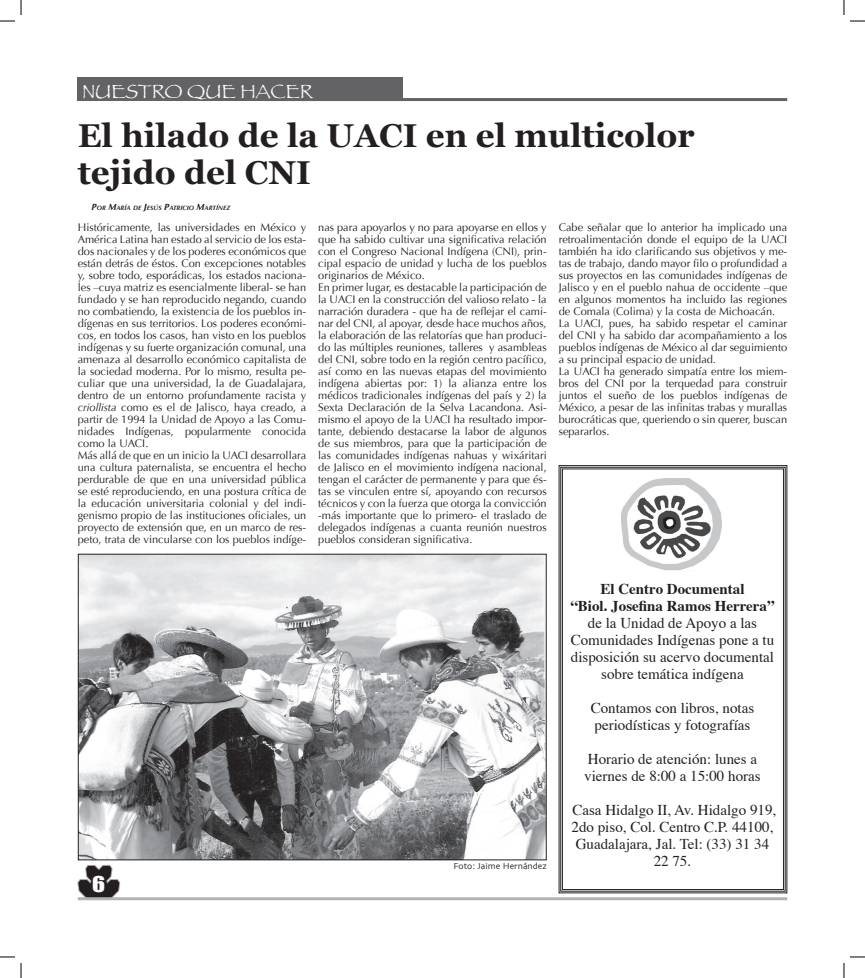
<style>
.page{position:relative;width:865px;height:978px;background:#fff}
.page>*{position:absolute;margin:0;border:0;box-sizing:border-box;transform-origin:0 0}
.t1{font:700 33px/37px "Georgia";color:#231f20}
.t2{font:20px "Papyrus";color:#fff}
.t3{font:20px "Impact";color:#fff;scale:1.2 1}
.t4{font:15px/17px "Times";color:#231f20;text-align:center}
.t5{font:700 15px/17px "Times";color:#231f20;text-align:center}
.t6{font:11px/12px "Optima";color:#231f20}
.t7{font:9px "Skia";color:#231f20}
.t8{font:italic 700 6.3px "Optima";color:#231f20}
.s1{font-size:9px}
.s2{font-style:italic}
</style>
<div class="page">
<img style="left:78px;top:865px;width:42px;height:32px">
<div style="left:78px;top:78px;width:325px;height:23px;background:#636366"></div>
<hr style="left:264px;top:98px;width:522px;height:3px;background:#636366">
<hr style="left:78px;top:897px;width:708px;height:3px;background:#b2b3b7">
<svg style="left:558px;top:465px;width:229px;height:428px"></svg>
<div style="left:560px;top:467px;width:225px;height:424px;border:1px solid #231f20"></div>
<div style="left:561px;top:468px;width:222px;height:421px;border:1px solid #231f20"></div>
<img style="left:621px;top:478px;width:99px;height:92px">
<img style="left:80px;top:555px;width:464px;height:303px">
<div style="left:78px;top:553px;width:468px;height:307px;border:1px solid #231f20"></div>
<svg style="left:0;top:0;width:22px;height:22px"></svg>
<svg style="left:0;top:956px;width:22px;height:21px"></svg>
<svg style="left:843px;top:0;width:21px;height:22px"></svg>
<svg style="left:843px;top:956px;width:21px;height:21px"></svg>
<h2 class="t2" style="left:82px;top:79px;width:233px">NUESTRO QUE HACER</h2>
<h1 class="t1" style="left:78px;top:117px;width:618px">El hilado de la UACI en el multicolor tejido del CNI</h1>
<p class="t8" style="left:92px;top:204px;width:140px"><span class="s1">P</span>OR <span class="s1">M</span>ARÍA DE <span class="s1">J</span>ESÚS <span class="s1">P</span>ATRICIO <span class="s1">M</span>ARTÍNEZ</p>
<p class="t6" style="left:318px;top:221px;width:230px">nas para apoyarlos y no para apoyarse en ellos y que ha sabido cultivar una significativa relación con el Congreso Nacional Indígena (CNI), prin&shy;cipal espacio de unidad y lucha de los pueblos originarios de México.<br>En primer lugar, es destacable la participación de la UACI en la construcción del valioso relato - la narración duradera - que ha de reflejar el cami&shy;nar del CNI, al apoyar, desde hace muchos años, la elaboración de las relatorías que han produci&shy;do las múltiples reuniones, talleres y asambleas del CNI, sobre todo en la región centro pacífico, así como en las nuevas etapas del movimiento indígena abiertas por: 1) la alianza entre los médicos tradicionales indígenas del país y 2) la Sexta Declaración de la Selva Lacandona. Asi&shy;mismo el apoyo de la UACI ha resultado impor&shy;tante, debiendo destacarse la labor de algunos de sus miembros, para que la participación de las comunidades indígenas nahuas y wixáritari de Jalisco en el movimiento indígena nacional, tengan el carácter de permanente y para que és&shy;tas se vinculen entre sí, apoyando con recursos técnicos y con la fuerza que otorga la convicción -más importante que lo primero- el traslado de delegados indígenas a cuanta reunión nuestros pueblos consideran significativa.</p>
<p class="t6" style="left:558px;top:221px;width:230px">Cabe señalar que lo anterior ha implicado una retroalimentación donde el equipo de la UACI también ha ido clarificando sus objetivos y me&shy;tas de trabajo, dando mayor filo o profundidad a sus proyectos en las comunidades indígenas de Jalisco y en el pueblo nahua de occidente –que en algunos momentos ha incluido las regiones de Comala (Colima) y la costa de Michoacán.<br>La UACI, pues, ha sabido respetar el caminar del CNI y ha sabido dar acompañamiento a los pueblos indígenas de México al dar seguimiento a su principal espacio de unidad.<br>La UACI ha generado simpatía entre los miem&shy;bros del CNI por la terquedad para construir juntos el sueño de los pueblos indígenas de México, a pesar de las infinitas trabas y murallas burocráticas que, queriendo o sin querer, buscan separarlos.</p>
<h3 class="t5" style="left:570px;top:579px;width:205px">El Centro Documental<br>“Biol. Josefina Ramos Herrera”</h3>
<h3 class="t4" style="left:570px;top:613px;width:205px">de la Unidad de Apoyo a las<br>Comunidades Indígenas pone a tu disposición su acervo documental sobre temática indígena</h3>
<h3 class="t4" style="left:590px;top:698px;width:165px;text-align:left">Contamos con libros, notas periodísticas y fotografías</h3>
<h3 class="t4" style="left:584px;top:749px;width:178px;text-align:left">Horario de atención: lunes a viernes de 8:00 a 15:00 horas</h3>
<h3 class="t4" style="left:571px;top:800px;width:206px">Casa Hidalgo II, Av. Hidalgo 919,<br>2do piso, Col. Centro C.P. 44100,<br>Guadalajara, Jal. Tel: (33) 31 34<br>22 75.</h3>
<p class="t6" style="left:78px;top:221px;width:230px">Históricamente, las universidades en México y América Latina han estado al servicio de los esta&shy;dos nacionales y de los poderes económicos que están detrás de éstos. Con excepciones notables y, sobre todo, esporádicas, los estados naciona&shy;les –cuya matriz es esencialmente liberal- se han fundado y se han reproducido negando, cuando no combatiendo, la existencia de los pueblos in&shy;dígenas en sus territorios. Los poderes económi&shy;cos, en todos los casos, han visto en los pueblos indígenas y su fuerte organización comunal, una amenaza al desarrollo económico capitalista de la sociedad moderna. Por lo mismo, resulta pe&shy;culiar que una universidad, la de Guadalajara, dentro de un entorno profundamente racista y <span class="s2">criollista</span> como es el de Jalisco, haya creado, a partir de 1994 la Unidad de Apoyo a las Comu&shy;nidades Indígenas, popularmente conocida como la UACI.<br>Más allá de que en un inicio la UACI desarrollara una cultura paternalista, se encuentra el hecho perdurable de que en una universidad pública se esté reproduciendo, en una postura crítica de la educación universitaria colonial y del indi&shy;genismo propio de las instituciones oficiales, un proyecto de extensión que, en un marco de res&shy;peto, trata de vincularse con los pueblos indíge-</p>
<p class="t7" style="left:453px;top:860px;width:95px">Foto: Jaime Hernández</p>
<h2 class="t3" style="left:92px;top:871px;width:12px">6</h2>
</div>
